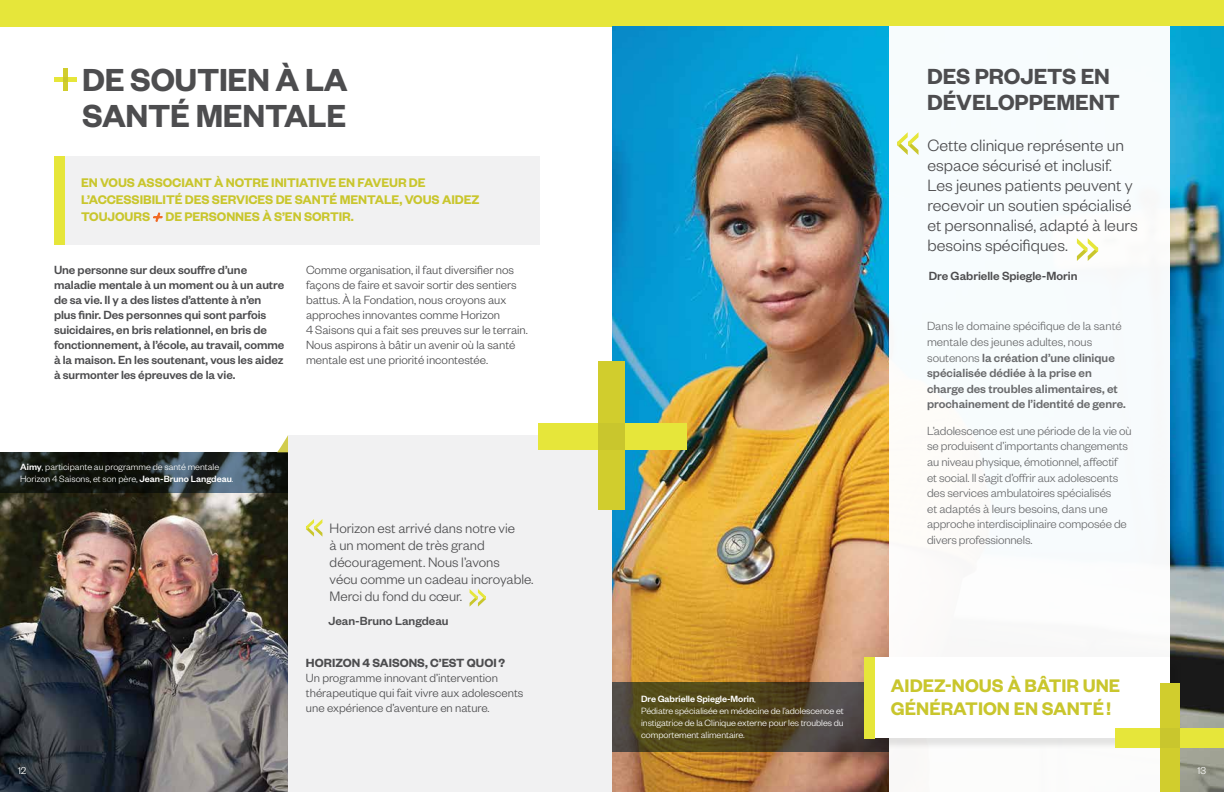
<style>
.page{position:relative;width:1224px;height:792px;background:#fff}
.page>*{position:absolute;margin:0;border:0;box-sizing:border-box;transform-origin:0 0}
.t1{font:600 35px/36px "Founders Grotesk";letter-spacing:-.01em;color:#4d4d4f}
.t2{font:600 24px/26px "Founders Grotesk";color:#4d4d4f}
.t3{font:600 20px/23px "Founders Grotesk";color:#c9c62d}
.t4{font:300 18px/20px "Founders Grotesk";color:#4d4d4f}
.t5{font:300 15px/17px "Founders Grotesk";color:#4d4d4f}
.t6{font:600 13.8px/17px "Founders Grotesk";letter-spacing:-.005em;color:#c9c62d}
.t7{font:300 13px/15px "Founders Grotesk";color:#4d4d4f}
.t8{font:500 13px/15px "Founders Grotesk";letter-spacing:-.005em;color:#4d4d4f}
.t9{font:300 13px/15.6px "Founders Grotesk";letter-spacing:-.01em;color:#696a6c}
.t10{font:500 13px/15.6px "Founders Grotesk";color:#696a6c}
.t11{font:600 13px "Founders Grotesk";color:#4d4d4f}
.t12{font:300 11px "Founders Grotesk";color:#fff}
.t13{font:300 10px/12px "Founders Grotesk";letter-spacing:-.005em;color:#fff}
.s1{font-weight:500}
.s2{font-weight:300}
</style>
<div class="page">
<div style="left:0;top:0;width:1224px;height:26px;background:#e6e63a"></div>
<div style="left:288px;top:435px;width:324px;height:357px;background:#f1f1f2"></div>
<svg style="left:306px;top:519px;width:16px;height:18px"></svg>
<svg style="left:470px;top:589px;width:16px;height:18px"></svg>
<img style="left:612px;top:26px;width:612px;height:766px">
<svg style="left:612px;top:682px;width:277px;height:70px;background:#4f4628"></svg>
<hr style="left:63px;top:68px;width:4px;height:23px;background:#d1cd2d">
<hr style="left:54px;top:78px;width:23px;height:4px;background:#e6e63a">
<svg style="left:63px;top:78px;width:4px;height:4px"></svg>
<div style="left:54px;top:156px;width:486px;height:88px;background:#f1f1f2"></div>
<svg style="left:153px;top:213px;width:9px;height:9px"></svg>
<div style="left:54px;top:156px;width:11px;height:88px;background:#e6e63a"></div>
<img style="left:0;top:493px;width:288px;height:299px">
<svg style="left:0;top:452px;width:288px;height:41px;background:#222b2b"></svg>
<div style="left:599px;top:361px;width:26px;height:149px;background:#d1cd2d"></div>
<div style="left:538px;top:423px;width:148px;height:26px;background:#e6e63a"></div>
<div style="left:599px;top:423px;width:26px;height:26px;background:#c9c62d"></div>
<div style="left:889px;top:26px;width:281px;height:766px;background:#f7fcfd"></div>
<div style="left:866px;top:659px;width:317px;height:91px;background:#000;opacity:.1"></div>
<div style="left:864px;top:657px;width:306px;height:81px;background:#fff"></div>
<div style="left:864px;top:657px;width:11px;height:82px;background:#e6e63a"></div>
<svg style="left:277px;top:435px;width:11px;height:17px"></svg>
<svg style="left:897px;top:132px;width:22px;height:23px"></svg>
<svg style="left:1077px;top:238px;width:21px;height:23px"></svg>
<div style="left:1160px;top:684px;width:19px;height:108px;background:#d1cd2d"></div>
<div style="left:1116px;top:729px;width:108px;height:19px;background:#e6e63a"></div>
<div style="left:1160px;top:729px;width:19px;height:19px;background:#c9c62d"></div>
<h1 class="t1" style="left:82px;top:60px;width:267px">DE SOUTIEN À LA<br>SANTÉ MENTALE</h1>
<p class="t6" style="left:81px;top:174px;width:400px">EN VOUS ASSOCIANT À NOTRE INITIATIVE EN FAVEUR DE<br>L’ACCESSIBILITÉ DES SERVICES DE SANTÉ MENTALE, VOUS AIDEZ<br>TOUJOURS DE PERSONNES À S’EN SORTIR.</p>
<p class="t8" style="left:54px;top:262px;width:232px">Une personne sur deux souffre d’une maladie mentale à un moment ou à un autre de sa vie. Il y a des listes d’attente à n’en plus finir. Des personnes qui sont parfois suicidaires, en bris relationnel, en bris de fonctionnement, à l’école, au travail, comme à la maison. En les soutenant, vous les aidez à surmonter les épreuves de la vie.</p>
<p class="t7" style="left:306px;top:262px;width:223px">Comme organisation, il faut diversifier nos façons de faire et savoir sortir des sentiers battus. À la Fondation, nous croyons aux approches innovantes comme Horizon<br>4 Saisons qui a fait ses preuves sur le terrain.<br>Nous aspirons à bâtir un avenir où la santé mentale est une priorité incontestée.</p>
<p class="t13" style="left:20px;top:460px;width:215px"><span class="s1">Aimy</span>, participante au programme de santé mentale<br>Horizon 4 Saisons, et son père, <span class="s1">Jean-Bruno Langdeau</span>.</p>
<p class="t5" style="left:330px;top:519px;width:206px">Horizon est arrivé dans notre vie<br>à un moment de très grand découragement. Nous l’avons<br>vécu comme un cadeau incroyable.<br>Merci du fond du cœur.</p>
<p class="t8" style="left:328px;top:613px;width:122px">Jean-Bruno Langdeau</p>
<p class="t11" style="left:306px;top:655px;width:201px">HORIZON 4 SAISONS, C’EST QUOI?</p>
<p class="t7" style="left:306px;top:670px;width:219px">Un programme innovant d’intervention thérapeutique qui fait vivre aux adolescents une expérience d’aventure en nature.</p>
<h2 class="t2" style="left:927px;top:62px;width:194px">DES PROJETS EN<br>DÉVELOPPEMENT</h2>
<h3 class="t4" style="left:928px;top:134px;width:212px">Cette clinique représente un espace sécurisé et inclusif.<br>Les jeunes patients peuvent y recevoir un soutien spécialisé et personnalisé, adapté à leurs besoins spécifiques.</h3>
<p class="t8" style="left:929px;top:268px;width:150px">Dre Gabrielle Spiegle-Morin</p>
<p class="t10" style="left:927px;top:318px;width:200px"><span class="s2">Dans le domaine spécifique de la santé mentale des jeunes adultes, nous soutenons</span> la création d’une clinique spécialisée dédiée à la prise en charge des troubles alimentaires, et prochainement de l’identité de genre.</p>
<p class="t9" style="left:927px;top:422px;width:206px">L’adolescence est une période de la vie où se produisent d’importants changements au niveau physique, émotionnel, affectif<br>et social. Il s’agit d’offrir aux adolescents des services ambulatoires spécialisés<br>et adaptés à leurs besoins, dans une approche interdisciplinaire composée de divers professionnels.</p>
<p class="t13" style="left:641px;top:692px;width:204px"><span class="s1">Dre Gabrielle Spiegle-Morin</span>,<br>Pédiatre spécialisée en médecine de l’adolescence et instigatrice de la Clinique externe pour les troubles du comportement alimentaire.</p>
<h3 class="t3" style="left:891px;top:674px;width:231px">AIDEZ-NOUS À BÂTIR UNE<br>GÉNÉRATION EN SANTÉ!</h3>
<p class="t12" style="left:18px;top:764px;width:10px">12</p>
<p class="t12" style="left:1197px;top:764px;width:10px">13</p>
</div>
